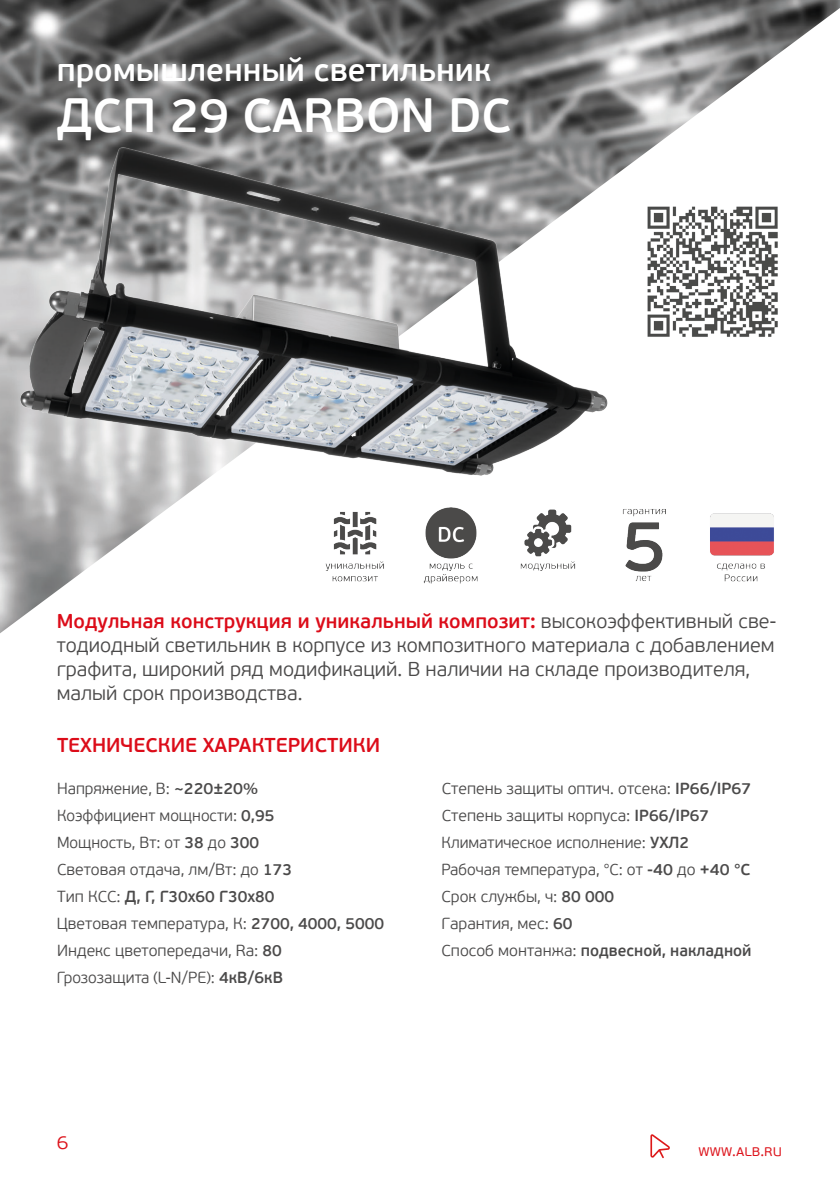
<style>
.page{position:relative;width:840px;height:1191px;background:#fff}
.page>*{position:absolute;margin:0;border:0;box-sizing:border-box;transform-origin:0 0}
.t1{font:600 48px "PF Beau Sans Pro";color:#fff}
.t2{font:600 32px "PF Beau Sans Pro";color:#fff}
.t3{font:300 20px/24px "PF Beau Sans Pro";color:#4b4a4a}
.Стиль_абзаца_1{font:600 20px "PF Beau Sans Pro";color:#dc0c19}
.t4{font:300 20px "PF Beau Sans Pro";color:#dd141c}
.t5{font:300 16px "PF Beau Sans Pro";color:#4b4a4a}
.t6{font:600 16px "PF Beau Sans Pro";color:#4b4a4a}
.t7{font:300 16px "PF Beau Sans Pro";color:#dd141c}
.s1{font-weight:600;color:#dc0c19}
.s2{font-weight:600}
.s3{font-weight:300}
</style>
<div class="page">
<svg style="left:650px;top:1134px;width:19px;height:24px"></svg>
<img style="left:0;top:0;width:839px;height:633px">
<img style="left:0;top:140px;width:697px;height:400px">
<img style="left:641px;top:200px;width:141px;height:142px">
<img style="left:312px;top:502px;width:85px;height:85px">
<img style="left:698px;top:502px;width:84px;height:85px">
<img style="left:601px;top:502px;width:85px;height:85px">
<img style="left:505px;top:502px;width:85px;height:85px">
<img style="left:408px;top:502px;width:85px;height:85px">
<p class="t2" style="left:57px;top:51px;width:436px">промышленный светильник</p>
<p class="t1" style="left:57px;top:87px;width:456px">ДСП 29 CARBON DC</p>
<p class="t3" style="left:57px;top:609px;width:721px"><span class="s1">Модульная конструкция и уникальный композит:</span> высокоэффективный све&shy;тодиодный светильник в корпусе из композитного материала с добавлением графита, широкий ряд модификаций. В наличии на складе производителя, малый срок производства.</p>
<p class="Стиль_абзаца_1" style="left:57px;top:733px;width:324px">ТЕХНИЧЕСКИЕ ХАРАКТЕРИСТИКИ</p>
<p class="t5" style="left:57px;top:779px;width:202px">Напряжение, В: <span class="s2">~220±20%</span></p>
<p class="t5" style="left:441px;top:779px;width:311px">Степень защиты оптич. отсека: <span class="s2">IP66/IP67</span></p>
<p class="t5" style="left:57px;top:806px;width:219px">Коэффициент мощности: <span class="s2">0,95</span></p>
<p class="t5" style="left:441px;top:806px;width:268px">Степень защиты корпуса: <span class="s2">IP66/IP67</span></p>
<p class="t5" style="left:57px;top:833px;width:203px">Мощность, Вт: от <span class="s2">38</span> до <span class="s2">300</span></p>
<p class="t5" style="left:441px;top:833px;width:249px">Климатическое исполнение: <span class="s2">УХЛ2</span></p>
<p class="t5" style="left:57px;top:860px;width:236px">Световая отдача, лм/Вт: до <span class="s2">173</span></p>
<p class="t6" style="left:57px;top:886px;width:219px"><span class="s3">Тип КСС:</span> Д, Г, Г30х60 Г30х80</p>
<p class="t5" style="left:57px;top:914px;width:328px">Цветовая температура, К: <span class="s2">2700, 4000, 5000</span></p>
<p class="t5" style="left:441px;top:860px;width:310px">Рабочая температура, °С: от <span class="s2">-40</span> до <span class="s2">+40 °C</span></p>
<p class="t5" style="left:441px;top:887px;width:174px">Срок службы, ч: <span class="s2">80 000</span></p>
<p class="t5" style="left:441px;top:914px;width:132px">Гарантия, мес: <span class="s2">60</span></p>
<p class="t5" style="left:57px;top:941px;width:226px">Индекс цветопередачи, Ra: <span class="s2">80</span></p>
<p class="t6" style="left:441px;top:940px;width:311px"><span class="s3">Способ монтанжа:</span> подвесной, накладной</p>
<p class="t5" style="left:57px;top:968px;width:228px">Грозозащита (L-N/PE): <span class="s2">4кВ/6кВ</span></p>
<p class="t4" style="left:57px;top:1131px;width:13px">6</p>
<p class="t7" style="left:698px;top:1141px;width:85px">www.alb.ru</p>
</div>
